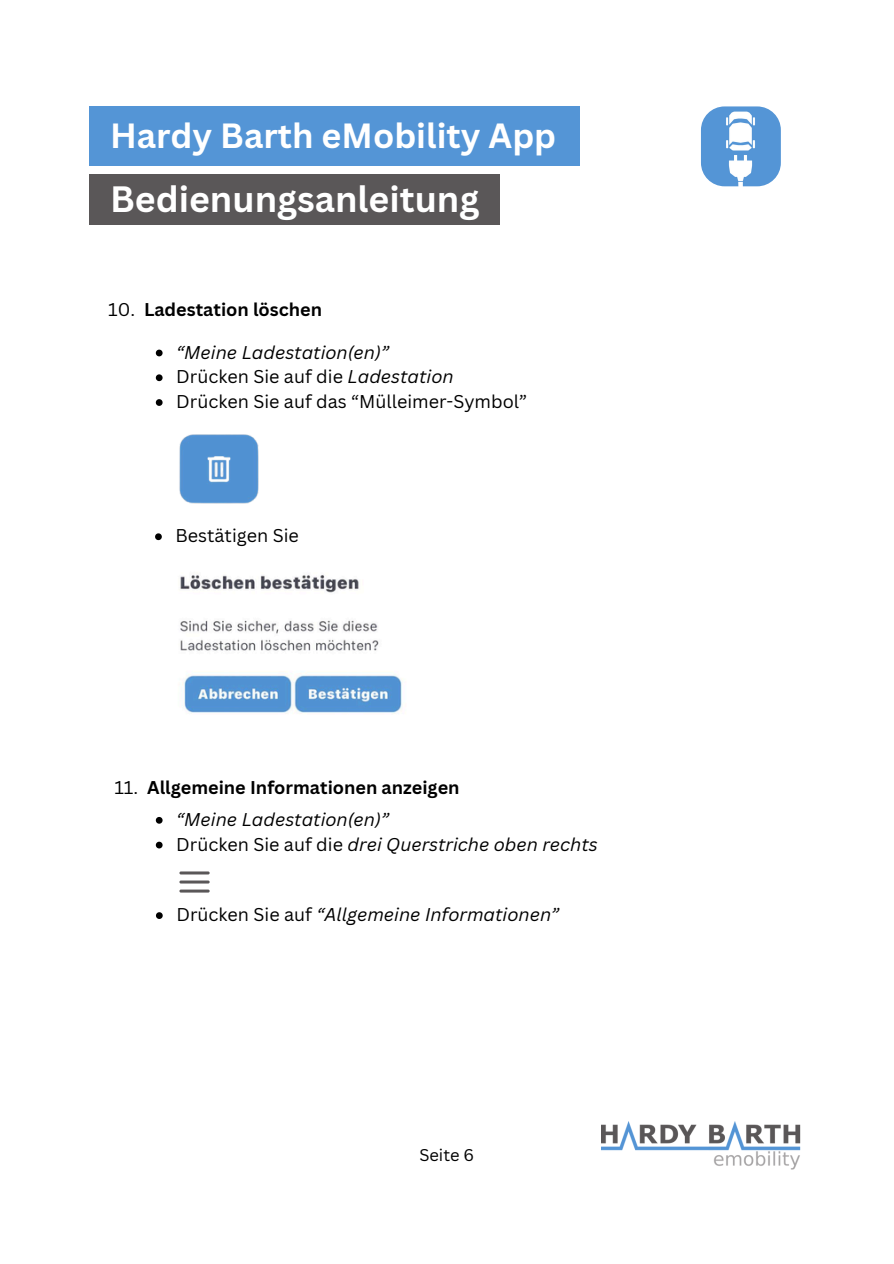
<style>
.page{position:relative;width:894px;height:1264px;background:#fff}
.page>*{position:absolute;margin:0;border:0;box-sizing:border-box;transform-origin:0 0}
.t1{font:700 35.7px "Canva Sans";color:#fff}
.t2{font:700 34.05px "Canva Sans";color:#fff}
.t3{font:italic 18px "Canva Sans";color:#000}
.t4{font:18px "Canva Sans";color:#000}
.t5{font:700 18px "Canva Sans";color:#000}
.t6{font:16.5px "Canva Sans";color:#000}
.s1{font-weight:400}
.s2{font-style:italic}
.s3{font-style:normal}
</style>
<div class="page">
<img style="left:700px;top:106px;width:80px;height:80px;border-radius:24px">
<div style="left:89px;top:106px;width:490px;height:60px;background:#5495d6"></div>
<div style="left:89px;top:174px;width:410px;height:51px;background:#5a5758"></div>
<img style="left:601px;top:1121px;width:198px;height:48px">
<img style="left:179px;top:434px;width:80px;height:69px">
<img style="left:180px;top:575px;width:222px;height:139px">
<svg style="left:179px;top:871px;width:30px;height:21px"></svg>
<svg style="left:156px;top:349px;width:6px;height:7px"></svg>
<svg style="left:156px;top:374px;width:6px;height:7px"></svg>
<svg style="left:156px;top:399px;width:6px;height:7px"></svg>
<svg style="left:155px;top:533px;width:7px;height:7px"></svg>
<svg style="left:156px;top:817px;width:6px;height:6px"></svg>
<svg style="left:156px;top:841px;width:6px;height:7px"></svg>
<svg style="left:156px;top:912px;width:7px;height:7px"></svg>
<p class="t2" style="left:110px;top:112px;width:447px">Hardy Barth eMobility App</p>
<p class="t1" style="left:110px;top:174px;width:371px">Bedienungsanleitung</p>
<h1 class="t5" style="left:108px;top:297px;width:215px"><span class="s1">10.</span> Ladestation löschen</h1>
<p class="t3" style="left:176px;top:339px;width:214px">“Meine Ladestation(en)”</p>
<p class="t4" style="left:176px;top:364px;width:279px">Drücken Sie auf die <span class="s2">Ladestation</span></p>
<p class="t4" style="left:176px;top:389px;width:352px">Drücken Sie auf das “Mülleimer-Symbol”</p>
<p class="t4" style="left:175px;top:523px;width:125px">Bestätigen Sie</p>
<p class="t5" style="left:114px;top:774px;width:346px"><span class="s1">11.</span> Allgemeine Informationen anzeigen</p>
<p class="t3" style="left:176px;top:806px;width:214px">“Meine Ladestation(en)”</p>
<p class="t3" style="left:176px;top:831px;width:423px"><span class="s3">Drücken Sie auf die</span> drei Querstriche oben rechts</p>
<p class="t3" style="left:176px;top:902px;width:384px"><span class="s3">Drücken Sie auf</span> “Allgemeine Informationen”</p>
<p class="t6" style="left:419px;top:1143px;width:56px">Seite 6</p>
</div>
